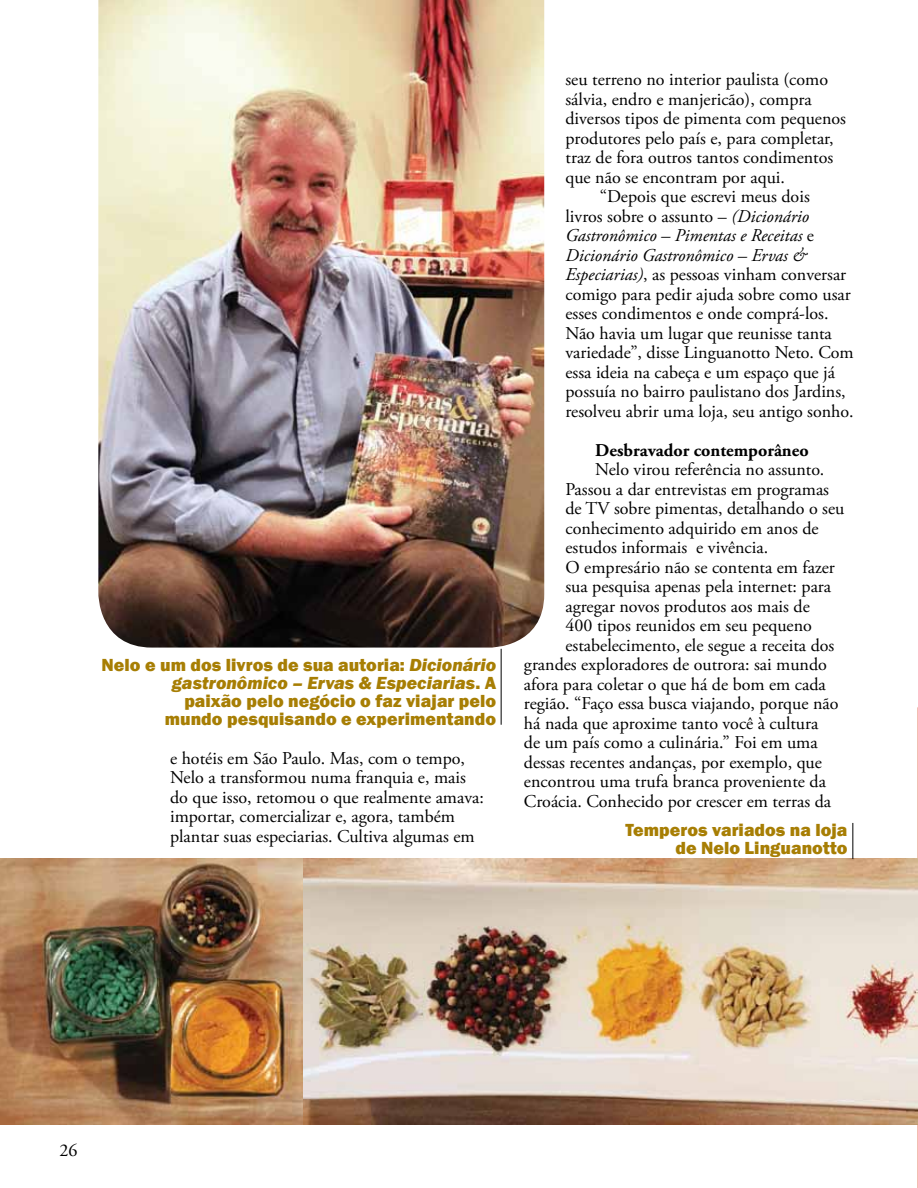
<style>
.page{position:relative;width:918px;height:1188px;background:#fff}
.page>*{position:absolute;margin:0;border:0;box-sizing:border-box;transform-origin:0 0}
.t1{font:18px/19.5px "Adobe Garamond Pro";color:#000}
.t2{font:800 18px/18px "Franklin Gothic";color:#a77e04;text-align:right}
.t3{font:italic 18px "Adobe Garamond Pro";color:#000}
.t4{font:700 18px "Adobe Garamond Pro";color:#000}
.s1{font-style:italic}
.s2{font-style:normal}
</style>
<div class="page">
<svg style="left:917px;top:707px;width:1px;height:481px"></svg>
<img style="left:98px;top:0;width:446px;height:648px">
<img style="left:0;top:859px;width:918px;height:265px">
<hr style="left:852px;top:823px;width:1px;height:36px;background:#000">
<hr style="left:501px;top:649px;width:1px;height:76px;background:#000">
<p class="t2" style="left:102px;top:656px;width:396px">Nelo e um dos livros de sua autoria: <span class="s1">Dicionário gastronômico – Ervas &amp; Especiarias</span>. A<br>paixão pelo negócio o faz viajar pelo<br>mundo pesquisando e experimentando</p>
<p class="t1" style="left:170px;top:749px;width:315px">e hotéis em São Paulo. Mas, com o tempo, Nelo a transformou numa franquia e, mais do que isso, retomou o que realmente amava: importar, comercializar e, agora, também plantar suas especiarias. Cultiva algumas em</p>
<p class="t1" style="left:566px;top:71px;width:264px">seu terreno no interior paulista (como</p>
<p class="t1" style="left:566px;top:90px;width:248px">sálvia, endro e manjericão), compra</p>
<p class="t1" style="left:566px;top:109px;width:282px">diversos tipos de pimenta com pequenos</p>
<p class="t1" style="left:566px;top:129px;width:270px">produtores pelo país e, para completar,</p>
<p class="t1" style="left:566px;top:148px;width:269px">traz de fora outros tantos condimentos</p>
<p class="t1" style="left:566px;top:168px;width:221px">que não se encontram por aqui.</p>
<p class="t1" style="left:600px;top:187px;width:212px">“Depois que escrevi meus dois</p>
<p class="t1" style="left:566px;top:207px;width:245px">livros sobre o assunto – <span class="s1">(Dicionário</span></p>
<p class="t3" style="left:566px;top:225px;width:250px">Gastronômico – Pimentas e Receitas <span class="s2">e</span></p>
<p class="t3" style="left:566px;top:244px;width:242px">Dicionário Gastronômico – Ervas &amp;</p>
<p class="t1" style="left:566px;top:265px;width:282px"><span class="s1">Especiarias)</span>, as pessoas vinham conversar</p>
<p class="t1" style="left:566px;top:285px;width:287px">comigo para pedir ajuda sobre como usar</p>
<p class="t1" style="left:566px;top:304px;width:265px">esses condimentos e onde comprá-los.</p>
<p class="t1" style="left:566px;top:324px;width:268px">Não havia um lugar que reunisse tanta</p>
<p class="t1" style="left:566px;top:343px;width:290px">variedade”, disse Linguanotto Neto. Com</p>
<p class="t1" style="left:566px;top:363px;width:271px">essa ideia na cabeça e um espaço que já</p>
<p class="t1" style="left:566px;top:382px;width:282px">possuía no bairro paulistano dos Jardins,</p>
<p class="t1" style="left:566px;top:402px;width:290px">resolveu abrir uma loja, seu antigo sonho.</p>
<p class="t4" style="left:595px;top:440px;width:215px">Desbravador contemporâneo</p>
<p class="t1" style="left:595px;top:460px;width:231px">Nelo virou referência no assunto.</p>
<p class="t1" style="left:566px;top:480px;width:265px">Passou a dar entrevistas em programas</p>
<p class="t1" style="left:566px;top:499px;width:280px">de TV sobre pimentas, detalhando o seu</p>
<p class="t1" style="left:566px;top:519px;width:255px">conhecimento adquirido em anos de</p>
<p class="t1" style="left:566px;top:538px;width:204px">estudos informais e vivência.</p>
<p class="t1" style="left:566px;top:558px;width:271px">O empresário não se contenta em fazer</p>
<p class="t1" style="left:566px;top:577px;width:267px">sua pesquisa apenas pela internet: para</p>
<p class="t1" style="left:566px;top:597px;width:246px">agregar novos produtos aos mais de</p>
<p class="t1" style="left:566px;top:616px;width:248px">400 tipos reunidos em seu pequeno</p>
<p class="t1" style="left:566px;top:636px;width:270px">estabelecimento, ele segue a receita dos</p>
<p class="t1" style="left:524px;top:655px;width:305px">grandes exploradores de outrora: sai mundo</p>
<p class="t1" style="left:524px;top:675px;width:303px">afora para coletar o que há de bom em cada</p>
<p class="t1" style="left:524px;top:694px;width:316px">região. “Faço essa busca viajando, porque não</p>
<p class="t1" style="left:524px;top:714px;width:296px">há nada que aproxime tanto você à cultura</p>
<p class="t1" style="left:524px;top:733px;width:295px">de um país como a culinária.” Foi em uma</p>
<p class="t1" style="left:524px;top:753px;width:300px">dessas recentes andanças, por exemplo, que</p>
<p class="t1" style="left:524px;top:772px;width:304px">encontrou uma trufa branca proveniente da</p>
<p class="t1" style="left:524px;top:792px;width:309px">Croácia. Conhecido por crescer em terras da</p>
<p class="t2" style="left:626px;top:820px;width:223px">Temperos variados na loja de Nelo Linguanotto</p>
<p class="t1" style="left:60px;top:1141px;width:19px">26</p>
</div>
